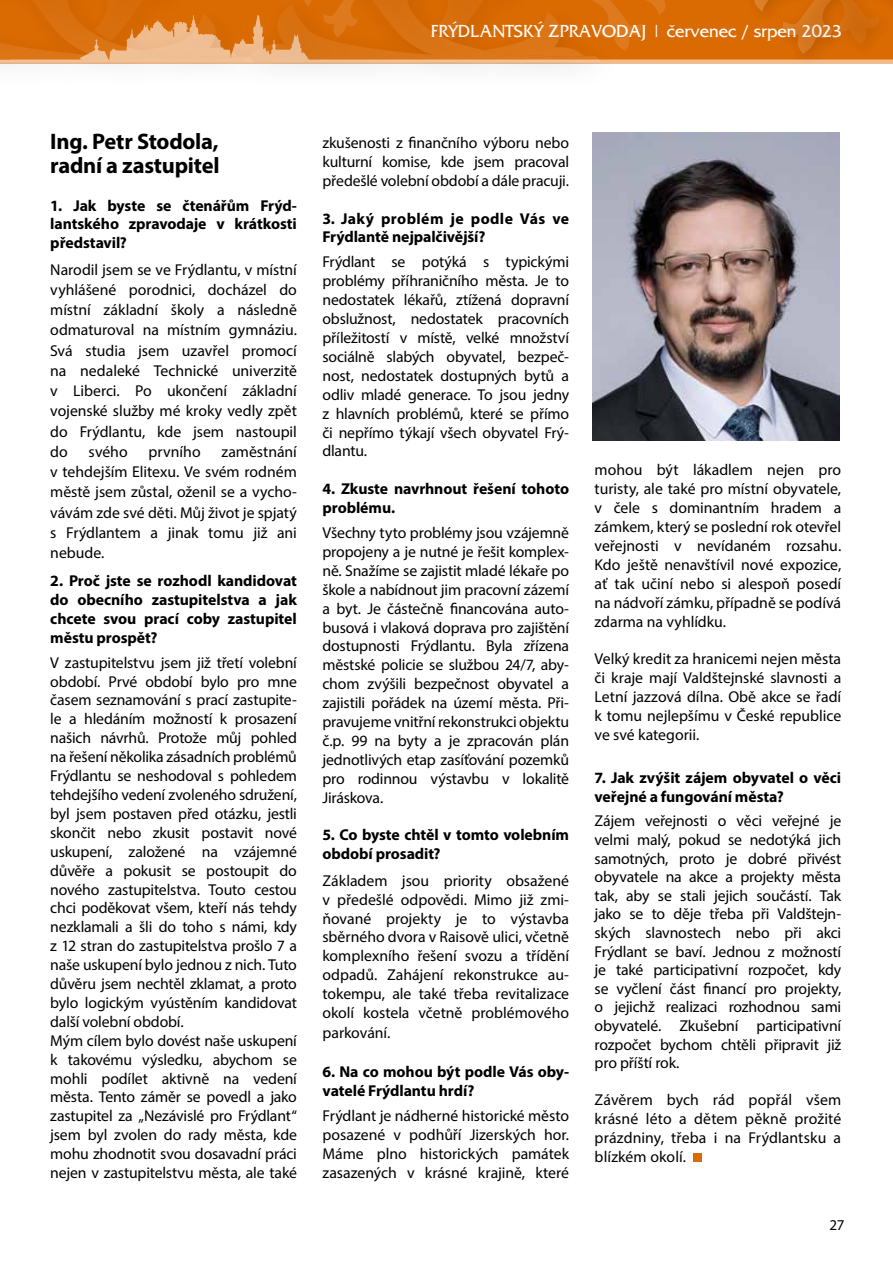
<style>
.page{position:relative;width:893px;height:1263px;background:#fff}
.page>*{position:absolute;margin:0;border:0;box-sizing:border-box;transform-origin:0 0}
.t1{font:700 22.5px/24px "Myriad Pro";letter-spacing:-.01em;color:#000}
.t2{font:18px "France";color:#fff}
.t3{font:15.75px/18.9px "Myriad Pro";letter-spacing:-.01em;color:#000;text-align:justify}
.t4{font:700 15.75px/18.9px "Myriad Pro";letter-spacing:-.005em;color:#000}
.t5{font:15px "Myriad Pro";color:#000}
</style>
<div class="page">
<div style="left:693px;top:1153px;width:9px;height:8px;background:#da6a02"></div>
<img style="left:593px;top:133px;width:246px;height:308px">
<div style="left:681px;top:0;width:48px;height:60px;background:#da6a02"></div>
<div style="left:229px;top:0;width:398px;height:91px;background:#000;opacity:.75"></div>
<div style="left:729px;top:0;width:164px;height:68px;background:#000;opacity:.75"></div>
<svg style="left:736px;top:0;width:157px;height:54px;background:#d56a07"></svg>
<div style="left:0;top:0;width:279px;height:90px;background:#000;opacity:.75"></div>
<svg style="left:0;top:0;width:681px;height:62px;background:#db781c"></svg>
<p class="t2" style="left:431px;top:22px;width:413px">FRÝDLANTSKÝ ZPRAVODAJ | červenec / srpen 2023</p>
<h1 class="t1" style="left:50px;top:128px;width:171px">Ing. Petr Stodola, radní a zastupitel</h1>
<p class="t4" style="left:50px;top:195px;width:248px;text-align:justify">1. Jak byste se čtenářům Frýd&shy;lantského zpravodaje v krátkosti představil?</p>
<p class="t3" style="left:50px;top:259px;width:248px;line-height:20.2px">Narodil jsem se ve Frýdlantu, v místní vyhlášené porodnici, docházel do místní základní školy a následně odmaturoval na místním gymnáziu.<br>Svá studia jsem uzavřel promocí na nedaleké Technické univerzitě v Liberci. Po ukončení základní vojenské služby mé kroky vedly zpět do Frýdlantu, kde jsem nastoupil do</p>
<p class="t3" style="left:89px;top:442px;width:41px">svého</p>
<p class="t3" style="left:148px;top:442px;width:54px">prvního</p>
<p class="t3" style="left:50px;top:441px;width:248px;line-height:20.2px;text-indent:171px">zaměstnání v tehdejším Elitexu. Ve svém rodném městě jsem zůstal, oženil se a vycho&shy;vávám zde své děti. Můj život je spjatý s Frýdlantem a jinak tomu již ani nebude.</p>
<p class="t4" style="left:50px;top:571px;width:248px;text-align:justify">2. Proč jste se rozhodl kandidovat do obecního zastupitelstva a jak chcete svou prací coby zastupitel městu prospět?</p>
<p class="t3" style="left:50px;top:653px;width:248px;text-align:left">V zastupitelstvu jsem již třetí volební období. Prvé období bylo pro mne časem seznamování s prací zastupite&shy;le a hledáním možností k prosazení našich návrhů. Protože můj pohled na řešení několika zásadních problémů Frýdlantu se neshodoval s pohledem tehdejšího vedení zvoleného sdružení, byl jsem postaven před otázku, jestli skončit nebo zkusit postavit nové uskupení, založené na vzájemné důvěře a pokusit se postoupit do nového zastupitelstva. Touto cestou chci poděkovat všem, kteří nás tehdy nezklamali a šli do toho s námi, kdy z 12 stran do zastupitelstva prošlo 7 a naše uskupení bylo jednou z nich. Tuto důvěru jsem nechtěl zklamat, a proto bylo logickým vyústěním kandidovat další volební období.<br>Mým cílem bylo dovést naše uskupení k takovému výsledku, abychom se mohli podílet aktivně na vedení města. Tento záměr se povedl a jako zastupitel za „Nezávislé pro Frýdlant“ jsem byl zvolen do rady města, kde mohu zhodnotit svou dosavadní práci nejen v zastupitelstvu města, ale také</p>
<p class="t3" style="left:322px;top:133px;width:248px">zkušenosti z finančního výboru nebo kulturní komise, kde jsem pracoval předešlé volební období a dále pracuji.</p>
<p class="t4" style="left:322px;top:208px;width:248px">3. Jaký problém je podle Vás ve<br>Frýdlantě nejpalčivější?</p>
<p class="t3" style="left:322px;top:252px;width:248px">Frýdlant se potýká s typickými problémy příhraničního města. Je to nedostatek lékařů, ztížená dopravní obslužnost, nedostatek pracovních příležitostí v místě, velké množství sociálně slabých obyvatel, bezpeč&shy;nost, nedostatek dostupných bytů a odliv mladé generace. To jsou jedny z hlavních problémů, které se přímo či nepřímo týkají všech obyvatel Frý&shy;dlantu.</p>
<p class="t4" style="left:322px;top:479px;width:248px">4. Zkuste navrhnout řešení tohoto problému.</p>
<p class="t3" style="left:322px;top:523px;width:248px">Všechny tyto problémy jsou vzájemně propojeny a je nutné je řešit komplex&shy;ně. Snažíme se zajistit mladé lékaře po škole a nabídnout jim pracovní zázemí a byt. Je částečně financována auto&shy;busová i vlaková doprava pro zajištění dostupnosti Frýdlantu. Byla zřízena městské policie se službou 24/7, aby&shy;chom zvýšili bezpečnost obyvatel a zajistili pořádek na území města. Při&shy;pravujeme vnitřní rekonstrukci objektu č.p. 99 na byty a je zpracován plán jednotlivých etap zasíťování pozemků pro rodinnou výstavbu v lokalitě Jiráskova.</p>
<p class="t4" style="left:322px;top:825px;width:248px">5. Co byste chtěl v tomto volebním období prosadit?</p>
<p class="t3" style="left:322px;top:871px;width:248px">Základem jsou priority obsažené v předešlé odpovědi. Mimo již zmi&shy;ňované projekty je to výstavba sběrného dvora v Raisově ulici, včetně komplexního řešení svozu a třídění odpadů. Zahájení rekonstrukce au&shy;tokempu, ale také třeba revitalizace okolí kostela včetně problémového parkování.</p>
<p class="t4" style="left:322px;top:1062px;width:248px">6. Na co mohou být podle Vás oby&shy;vatelé Frýdlantu hrdí?</p>
<p class="t3" style="left:322px;top:1106px;width:248px">Frýdlant je nádherné historické město posazené v podhůří Jizerských hor.<br>Máme plno historických památek zasazených v krásné krajině, které</p>
<p class="t3" style="left:595px;top:460px;width:248px">mohou být lákadlem nejen pro turisty, ale také pro místní obyvatele, v čele s dominantním hradem a zámkem, který se poslední rok otevřel veřejnosti v nevídaném rozsahu.<br>Kdo ještě nenavštívil nové expozice, ať tak učiní nebo si alespoň posedí na nádvoří zámku, případně se podívá zdarma na vyhlídku.</p>
<p class="t3" style="left:595px;top:649px;width:248px">Velký kredit za hranicemi nejen města či kraje mají Valdštejnské slavnosti a Letní jazzová dílna. Obě akce se řadí k tomu nejlepšímu v České republice ve své kategorii.</p>
<p class="t4" style="left:595px;top:768px;width:248px">7. Jak zvýšit zájem obyvatel o věci veřejné a fungování města?</p>
<p class="t3" style="left:595px;top:812px;width:248px">Zájem veřejnosti o věci veřejné je velmi malý, pokud se nedotýká jich samotných, proto je dobré přivést obyvatele na akce a projekty města tak, aby se stali jejich součástí. Tak jako se to děje třeba při Valdštejn&shy;ských slavnostech nebo při akci Frýdlant se baví. Jednou z možností je také participativní rozpočet, kdy se vyčlení část financí pro projekty, o jejichž realizaci rozhodnou sami obyvatelé. Zkušební participativní rozpočet bychom chtěli připravit již pro příští rok.</p>
<p class="t3" style="left:595px;top:1090px;width:248px">Závěrem bych rád popřál všem krásné léto a dětem pěkně prožité prázdniny, třeba i na Frýdlantsku a blízkém okolí.</p>
<p class="t5" style="left:829px;top:1215px;width:17px">27</p>
</div>
